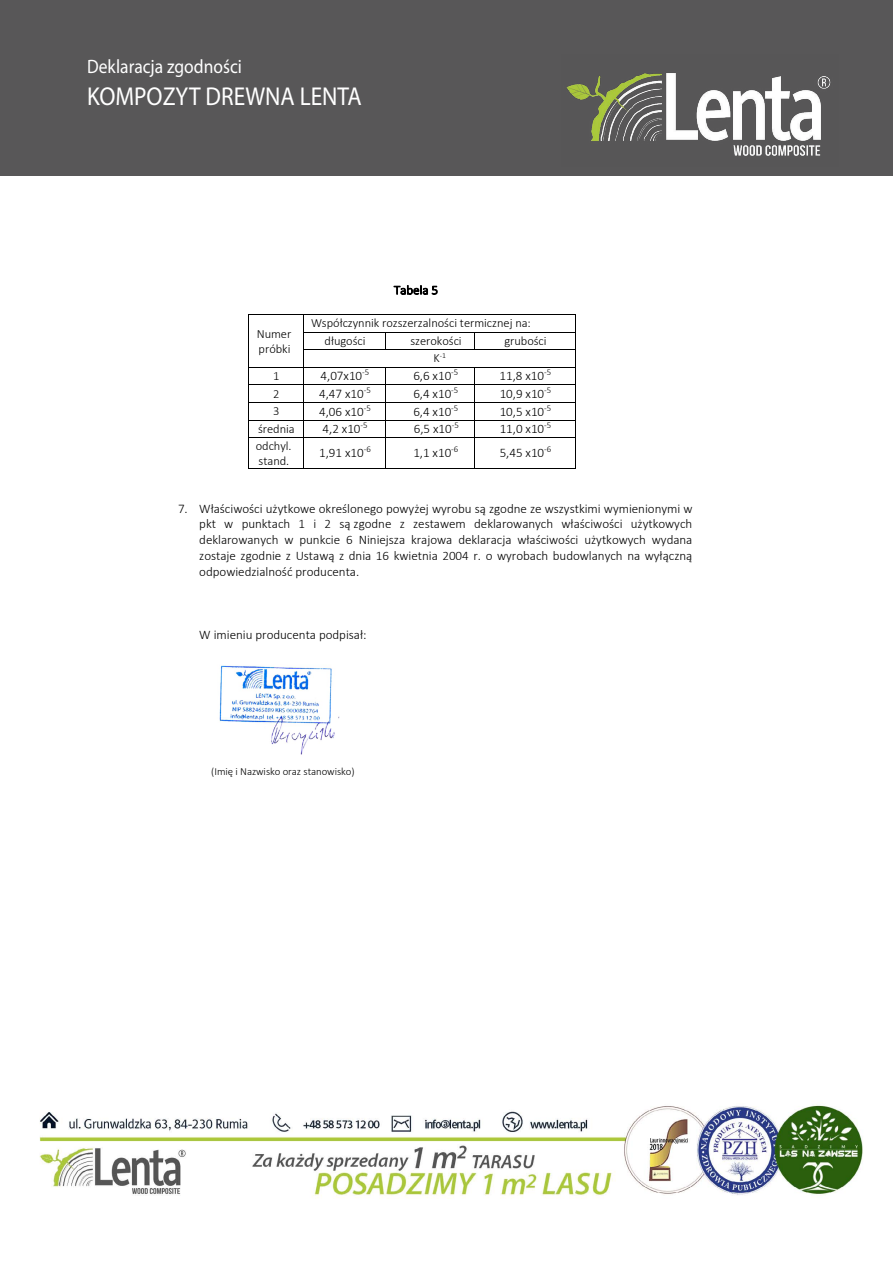
<style>
.page{position:relative;width:893px;height:1263px;background:#fff}
.page>*{position:absolute;margin:0;border:0;box-sizing:border-box;transform-origin:0 0}
.t1{font:25.95px "Myriad Pro";color:#fff;scale:.9 1}
.t2{font:19.5px "Myriad Pro";color:#fff;scale:.9 1}
.t3{font:300 13.05px/15.9px "Calibri";color:#000;text-align:justify}
.t4{font:300 12.75px "Calibri";color:#000}
.t5{font:300 12.45px/15px "Calibri";letter-spacing:-.005em;color:#000}
.t6{font:300 10.8px "Calibri";letter-spacing:-.005em;color:#000}
.t7{font:300 7.65px "Calibri";color:#000}
.s1{font-size:12.45px}
</style>
<div class="page">
<hr style="left:249px;top:314px;width:54px;height:1px;background:#000">
<hr style="left:304px;top:314px;width:271px;height:1px;background:#000">
<hr style="left:304px;top:332px;width:82px;height:1px;background:#000">
<hr style="left:386px;top:332px;width:88px;height:1px;background:#000">
<hr style="left:475px;top:332px;width:100px;height:1px;background:#000">
<hr style="left:304px;top:349px;width:82px;height:1px;background:#000">
<hr style="left:386px;top:349px;width:88px;height:1px;background:#000">
<svg style="left:474px;top:332px;width:1px;height:18px"></svg>
<hr style="left:475px;top:349px;width:100px;height:1px;background:#000">
<hr style="left:249px;top:367px;width:54px;height:1px;background:#000">
<hr style="left:304px;top:367px;width:82px;height:1px;background:#000">
<hr style="left:386px;top:367px;width:88px;height:1px;background:#000">
<hr style="left:475px;top:367px;width:100px;height:1px;background:#000">
<hr style="left:249px;top:384px;width:54px;height:1px;background:#000">
<hr style="left:304px;top:384px;width:82px;height:1px;background:#000">
<hr style="left:386px;top:384px;width:88px;height:1px;background:#000">
<hr style="left:475px;top:384px;width:100px;height:1px;background:#000">
<hr style="left:249px;top:402px;width:54px;height:1px;background:#000">
<hr style="left:304px;top:402px;width:82px;height:1px;background:#000">
<hr style="left:386px;top:402px;width:88px;height:1px;background:#000">
<hr style="left:475px;top:402px;width:100px;height:1px;background:#000">
<hr style="left:249px;top:420px;width:54px;height:1px;background:#000">
<hr style="left:304px;top:420px;width:82px;height:1px;background:#000">
<hr style="left:386px;top:420px;width:88px;height:1px;background:#000">
<hr style="left:475px;top:420px;width:100px;height:1px;background:#000">
<hr style="left:249px;top:437px;width:54px;height:1px;background:#000">
<svg style="left:303px;top:314px;width:1px;height:124px"></svg>
<hr style="left:304px;top:437px;width:82px;height:1px;background:#000">
<hr style="left:386px;top:437px;width:88px;height:1px;background:#000">
<svg style="left:474px;top:367px;width:1px;height:71px"></svg>
<hr style="left:475px;top:437px;width:100px;height:1px;background:#000">
<svg style="left:575px;top:314px;width:1px;height:124px"></svg>
<hr style="left:249px;top:438px;width:1px;height:30px;background:#000">
<hr style="left:249px;top:468px;width:54px;height:1px;background:#000">
<hr style="left:303px;top:438px;width:1px;height:30px;background:#000">
<hr style="left:304px;top:468px;width:82px;height:1px;background:#000">
<hr style="left:386px;top:438px;width:1px;height:30px;background:#000">
<hr style="left:386px;top:468px;width:88px;height:1px;background:#000">
<hr style="left:474px;top:438px;width:1px;height:30px;background:#000">
<hr style="left:475px;top:468px;width:100px;height:1px;background:#000">
<hr style="left:575px;top:438px;width:1px;height:30px;background:#000">
<img style="left:219px;top:665px;width:121px;height:90px">
<img style="left:39px;top:1104px;width:824px;height:95px">
<div style="left:0;top:0;width:893px;height:175px;background:#585758"></div>
<img style="left:566px;top:73px;width:265px;height:83px">
<h2 class="t2" style="left:87px;top:55px;width:173px">Deklaracja zgodności</h2>
<h1 class="t1" style="left:87px;top:80px;width:306px">KOMPOZYT DREWNA LENTA</h1>
<p class="t4" style="left:394px;top:282px;width:46px">Tabela 5</p>
<p class="t5" style="left:257px;top:326px;width:36px">Numer próbki</p>
<p class="t5" style="left:325px;top:314px;width:208px;line-height:17.5px;text-indent:-14px">Współczynnik rozszerzalności termicznej na: długości</p>
<p class="t5" style="left:410px;top:333px;width:53px">szerokości</p>
<p class="t5" style="left:504px;top:333px;width:44px">grubości</p>
<p class="t7" style="left:433px;top:351px;width:14px"><span class="s1">K</span>-1</p>
<p class="t5" style="left:273px;top:369px;width:8px">1</p>
<p class="t3" style="left:321px;top:368px;width:50px">4,07x10<sup>-5</sup></p>
<p class="t3" style="left:413px;top:368px;width:47px">6,6 x10<sup>-5</sup></p>
<p class="t3" style="left:500px;top:368px;width:53px">11,8 x10<sup>-5</sup></p>
<p class="t5" style="left:273px;top:386px;width:8px">2</p>
<p class="t3" style="left:319px;top:385px;width:53px">4,47 x10<sup>-5</sup></p>
<p class="t3" style="left:413px;top:385px;width:47px">6,4 x10<sup>-5</sup></p>
<p class="t3" style="left:500px;top:385px;width:53px">10,9 x10<sup>-5</sup></p>
<p class="t5" style="left:273px;top:403px;width:8px">3</p>
<p class="t3" style="left:319px;top:403px;width:53px">4,06 x10<sup>-5</sup></p>
<p class="t3" style="left:413px;top:403px;width:47px">6,4 x10<sup>-5</sup></p>
<p class="t3" style="left:500px;top:403px;width:53px">10,5 x10<sup>-5</sup></p>
<p class="t5" style="left:258px;top:421px;width:38px">średnia</p>
<p class="t3" style="left:323px;top:420px;width:47px">4,2 x10<sup>-5</sup></p>
<p class="t3" style="left:414px;top:420px;width:47px">6,5 x10<sup>-5</sup></p>
<p class="t3" style="left:500px;top:420px;width:53px">11,0 x10<sup>-5</sup></p>
<p class="t5" style="left:256px;top:438px;width:37px">odchyl. stand.</p>
<p class="t3" style="left:319px;top:445px;width:53px">1,91 x10<sup>-6</sup></p>
<p class="t3" style="left:413px;top:445px;width:47px">1,1 x10<sup>-6</sup></p>
<p class="t3" style="left:500px;top:445px;width:53px">5,45 x10<sup>-6</sup></p>
<p class="t3" style="left:199px;top:500px;width:495px;text-indent:-21px">7. Właściwości użytkowe określonego powyżej wyrobu są zgodne ze wszystkimi wymienionymi w pkt w punktach 1 i 2 są zgodne z zestawem deklarowanych właściwości użytkowych deklarowanych w punkcie 6 Niniejsza krajowa deklaracja właściwości użytkowych wydana zostaje zgodnie z Ustawą z dnia 16 kwietnia 2004 r. o wyrobach budowlanych na wyłączną odpowiedzialność producenta.</p>
<p class="t3" style="left:199px;top:627px;width:169px">W imieniu producenta podpisał:</p>
<p class="t6" style="left:211px;top:765px;width:145px">(Imię i Nazwisko oraz stanowisko)</p>
</div>
